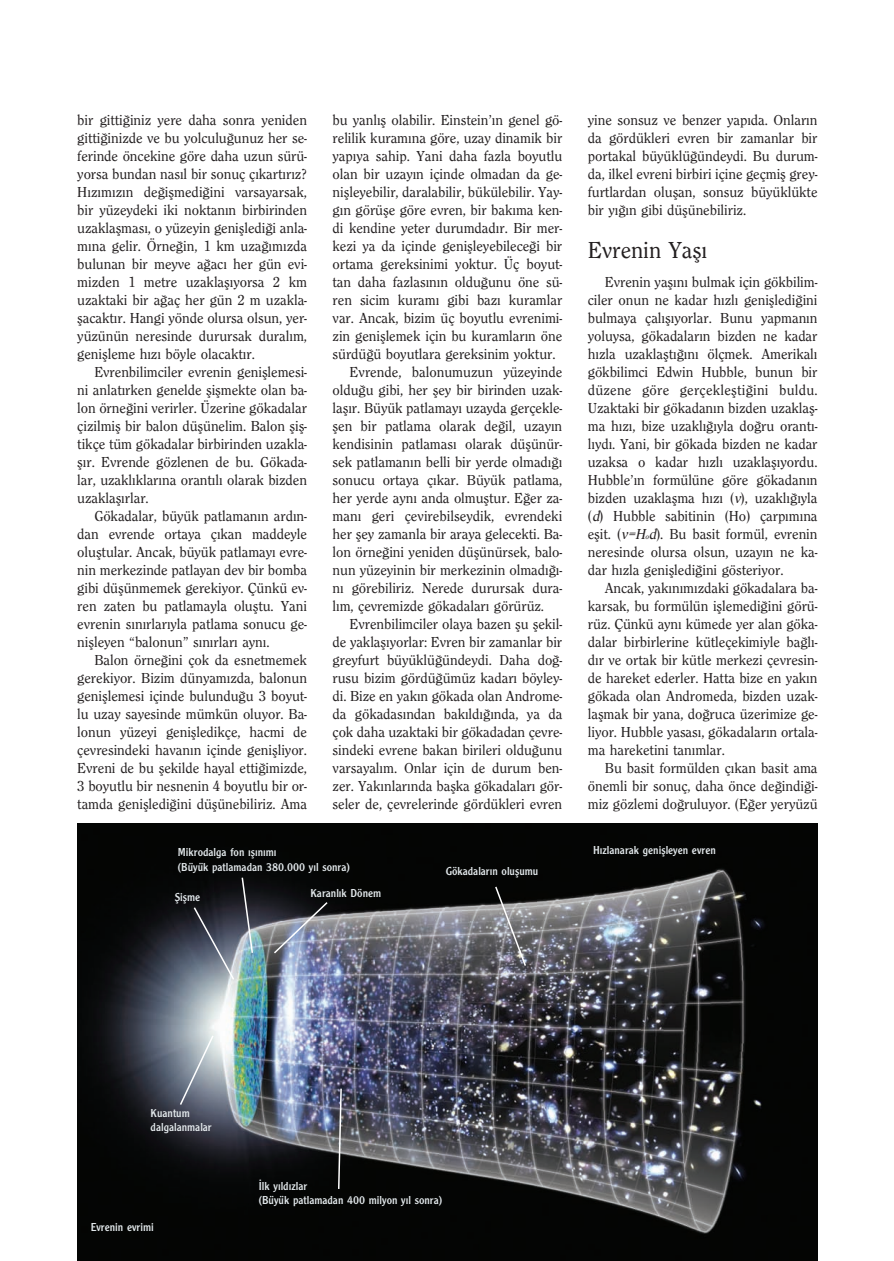
<style>
.page{position:relative;width:894px;height:1261px;background:#fff}
.page>*{position:absolute;margin:0;border:0;box-sizing:border-box;transform-origin:0 0}
.t1{font:500 24px "Clearface";letter-spacing:-.005em;color:#231f20}
.t2{font:500 15px/18px "Clearface";letter-spacing:-.005em;color:#231f20;text-align:justify}
.t3{font:12px/14.4px "Clearface Gothic";color:#e2e8eb}
.s1{font-style:italic}
.s2{font-style:italic;font-size:7.5px}
</style>
<div class="page">
<img style="left:77px;top:823px;width:741px;height:437px">
<p class="t2" style="left:77px;top:110px;width:231px">bir gitti¤iniz yere daha sonra yeniden gitti¤inizde ve bu yolculu¤unuz her se&shy;ferinde öncekine göre daha uzun sürü&shy;yorsa bundan nas›l bir sonuç ç›kart›r›z?<br>H›z›m›z›n de¤iflmedi¤ini varsayarsak, bir yüzeydeki iki noktan›n birbirinden uzaklaflmas›, o yüzeyin geniflledi¤i anla&shy;m›na gelir. Örne¤in, 1 km uza¤›m›zda bulunan bir meyve a¤ac› her gün evi&shy;mizden 1 metre uzaklafl›yorsa 2 km uzaktaki bir a¤aç her gün 2 m uzakla&shy;flacakt›r. Hangi yönde olursa olsun, yer&shy;yüzünün neresinde durursak dural›m, geniflleme h›z› böyle olacakt›r.</p>
<p class="t2" style="left:77px;top:362px;width:231px;text-indent:17px">Evrenbilimciler evrenin genifllemesi&shy;ni anlat›rken genelde fliflmekte olan ba&shy;lon örne¤ini verirler. Üzerine gökadalar çizilmifl bir balon düflünelim. Balon flifl&shy;tikçe tüm gökadalar birbirinden uzakla&shy;fl›r. Evrende gözlenen de bu. Gökada&shy;lar, uzakl›klar›na orant›l› olarak bizden uzaklafl›rlar.</p>
<p class="t2" style="left:77px;top:506px;width:231px;text-indent:17px">Gökadalar, büyük patlaman›n ard›n&shy;dan evrende ortaya ç›kan maddeyle olufltular. Ancak, büyük patlamay› evre&shy;nin merkezinde patlayan dev bir bomba gibi düflünmemek gerekiyor. Çünkü ev&shy;ren zaten bu patlamayla olufltu. Yani evrenin s›n›rlar›yla patlama sonucu ge&shy;niflleyen “balonun” s›n›rlar› ayn›.</p>
<p class="t2" style="left:77px;top:650px;width:231px;text-indent:17px">Balon örne¤ini çok da esnetmemek gerekiyor. Bizim dünyam›zda, balonun genifllemesi içinde bulundu¤u 3 boyut&shy;lu uzay sayesinde mümkün oluyor. Ba&shy;lonun yüzeyi geniflledikçe, hacmi de çevresindeki havan›n içinde geniflliyor.<br>Evreni de bu flekilde hayal etti¤imizde, 3 boyutlu bir nesnenin 4 boyutlu bir or&shy;tamda geniflledi¤ini düflünebiliriz. Ama</p>
<p class="t2" style="left:332px;top:110px;width:231px">bu yanl›fl olabilir. Einstein’›n genel gö-</p>
<p class="t2" style="left:332px;top:128px;width:231px">relilik kuram›na göre, uzay dinamik bir</p>
<p class="t2" style="left:332px;top:146px;width:231px">yap›ya sahip. Yani daha fazla boyutlu</p>
<p class="t2" style="left:332px;top:164px;width:231px">olan bir uzay›n içinde olmadan da ge-</p>
<p class="t2" style="left:332px;top:182px;width:231px">niflleyebilir, daralabilir, bükülebilir. Yay-</p>
<p class="t2" style="left:332px;top:200px;width:231px">g›n görüfle göre evren, bir bak›ma ken-</p>
<p class="t2" style="left:332px;top:218px;width:231px">di kendine yeter durumdad›r. Bir mer-</p>
<p class="t2" style="left:332px;top:236px;width:231px">kezi ya da içinde geniflleyebilece¤i bir</p>
<p class="t2" style="left:332px;top:254px;width:231px">ortama gereksinimi yoktur. Üç boyut-</p>
<p class="t2" style="left:332px;top:272px;width:231px">tan daha fazlas›n›n oldu¤unu öne sü-</p>
<p class="t2" style="left:332px;top:290px;width:231px">ren sicim kuram› gibi baz› kuramlar</p>
<p class="t2" style="left:332px;top:308px;width:231px">var. Ancak, bizim üç boyutlu evrenimi-</p>
<p class="t2" style="left:332px;top:326px;width:231px">zin genifllemek için bu kuramlar›n öne</p>
<p class="t2" style="left:332px;top:344px;width:224px">sürdü¤ü boyutlara gereksinim yoktur.</p>
<p class="t2" style="left:349px;top:362px;width:214px">Evrende, balonumuzun yüzeyinde</p>
<p class="t2" style="left:332px;top:380px;width:231px">oldu¤u gibi, her fley bir birinden uzak-</p>
<p class="t2" style="left:332px;top:398px;width:231px">lafl›r. Büyük patlamay› uzayda gerçekle-</p>
<p class="t2" style="left:332px;top:416px;width:231px">flen bir patlama olarak de¤il, uzay›n</p>
<p class="t2" style="left:332px;top:434px;width:231px">kendisinin patlamas› olarak düflünür-</p>
<p class="t2" style="left:332px;top:452px;width:231px">sek patlaman›n belli bir yerde olmad›¤›</p>
<p class="t2" style="left:332px;top:470px;width:231px">sonucu ortaya ç›kar. Büyük patlama,</p>
<p class="t2" style="left:332px;top:488px;width:231px">her yerde ayn› anda olmufltur. E¤er za-</p>
<p class="t2" style="left:332px;top:506px;width:231px">man› geri çevirebilseydik, evrendeki</p>
<p class="t2" style="left:332px;top:524px;width:231px">her fley zamanla bir araya gelecekti. Ba-</p>
<p class="t2" style="left:332px;top:542px;width:231px">lon örne¤ini yeniden düflünürsek, balo-</p>
<p class="t2" style="left:332px;top:560px;width:231px">nun yüzeyinin bir merkezinin olmad›¤›-</p>
<p class="t2" style="left:332px;top:578px;width:231px">n› görebiliriz. Nerede durursak dura-</p>
<p class="t2" style="left:332px;top:596px;width:213px">l›m, çevremizde gökadalar› görürüz.</p>
<p class="t2" style="left:349px;top:614px;width:214px">Evrenbilimciler olaya bazen flu flekil-</p>
<p class="t2" style="left:332px;top:632px;width:231px">de yaklafl›yorlar: Evren bir zamanlar bir</p>
<p class="t2" style="left:332px;top:650px;width:231px">greyfurt büyüklü¤ündeydi. Daha do¤-</p>
<p class="t2" style="left:332px;top:668px;width:231px">rusu bizim gördü¤ümüz kadar› böyley-</p>
<p class="t2" style="left:332px;top:686px;width:231px">di. Bize en yak›n gökada olan Androme-</p>
<p class="t2" style="left:332px;top:704px;width:231px">da gökadas›ndan bak›ld›¤›nda, ya da</p>
<p class="t2" style="left:332px;top:722px;width:231px">çok daha uzaktaki bir gökadadan çevre-</p>
<p class="t2" style="left:332px;top:740px;width:231px">sindeki evrene bakan birileri oldu¤unu</p>
<p class="t2" style="left:332px;top:758px;width:231px">varsayal›m. Onlar için de durum ben-</p>
<p class="t2" style="left:332px;top:776px;width:231px">zer. Yak›nlar›nda baflka gökadalar› gör-</p>
<p class="t2" style="left:332px;top:794px;width:231px">seler de, çevrelerinde gördükleri evren</p>
<p class="t3" style="left:178px;top:844px;width:173px">Mikrodalga fon ›fl›n›m›<br>(Büyük patlamadan 380.000 y›l sonra)</p>
<p class="t3" style="left:175px;top:890px;width:27px">fiiflme</p>
<p class="t3" style="left:310px;top:886px;width:72px">Karanl›k Dönem</p>
<p class="t3" style="left:445px;top:864px;width:94px">Gökadalar›n oluflumu</p>
<p class="t2" style="left:588px;top:110px;width:231px">yine sonsuz ve benzer yap›da. Onlar›n da gördükleri evren bir zamanlar bir portakal büyüklü¤ündeydi. Bu durum&shy;da, ilkel evreni birbiri içine geçmifl grey&shy;furtlardan oluflan, sonsuz büyüklükte bir y›¤›n gibi düflünebiliriz.</p>
<h1 class="t1" style="left:588px;top:236px;width:121px">Evrenin Yafl›</h1>
<p class="t2" style="left:588px;top:272px;width:231px;text-indent:17px">Evrenin yafl›n› bulmak için gökbilim&shy;ciler onun ne kadar h›zl› geniflledi¤ini bulmaya çal›fl›yorlar. Bunu yapman›n yoluysa, gökadalar›n bizden ne kadar h›zla uzaklaflt›¤›n› ölçmek. Amerikal› gökbilimci Edwin Hubble, bunun bir düzene göre gerçekleflti¤ini buldu.<br>Uzaktaki bir gökadan›n bizden uzaklafl&shy;ma h›z›, bize uzakl›¤›yla do¤ru orant›- l›yd›. Yani, bir gökada bizden ne kadar uzaksa o kadar h›zl› uzaklafl›yordu.<br>Hubble’›n formülüne göre gökadan›n bizden uzaklaflma h›z› (<span class="s1">v</span>), uzakl›¤›yla (<span class="s1">d</span>) Hubble sabitinin (Ho) çarp›m›na eflit. (<span class="s1">v=H</span><span class="s2">o</span><span class="s1">d</span>). Bu basit formül, evrenin neresinde olursa olsun, uzay›n ne ka&shy;dar h›zla geniflledi¤ini gösteriyor.</p>
<p class="t2" style="left:588px;top:578px;width:231px;text-indent:17px">Ancak, yak›n›m›zdaki gökadalara ba&shy;karsak, bu formülün ifllemedi¤ini görü&shy;rüz. Çünkü ayn› kümede yer alan göka&shy;dalar birbirlerine kütleçekimiyle ba¤l›- d›r ve ortak bir kütle merkezi çevresin&shy;de hareket ederler. Hatta bize en yak›n gökada olan Andromeda, bizden uzak&shy;laflmak bir yana, do¤ruca üzerimize ge&shy;liyor. Hubble yasas›, gökadalar›n ortala&shy;ma hareketini tan›mlar.</p>
<p class="t2" style="left:588px;top:758px;width:231px;text-indent:17px">Bu basit formülden ç›kan basit ama önemli bir sonuç, daha önce de¤indi¤i&shy;miz gözlemi do¤ruluyor. (E¤er yeryüzü</p>
<p class="t3" style="left:593px;top:842px;width:124px">H›zlanarak geniflleyen evren</p>
<p class="t3" style="left:151px;top:1105px;width:63px">Kuantum dalgalanmalar</p>
<p class="t3" style="left:91px;top:1219px;width:65px">Evrenin evrimi</p>
<p class="t3" style="left:259px;top:1178px;width:185px">‹lk y›ld›zlar<br>(Büyük patlamadan 400 milyon y›l sonra)</p>
</div>
